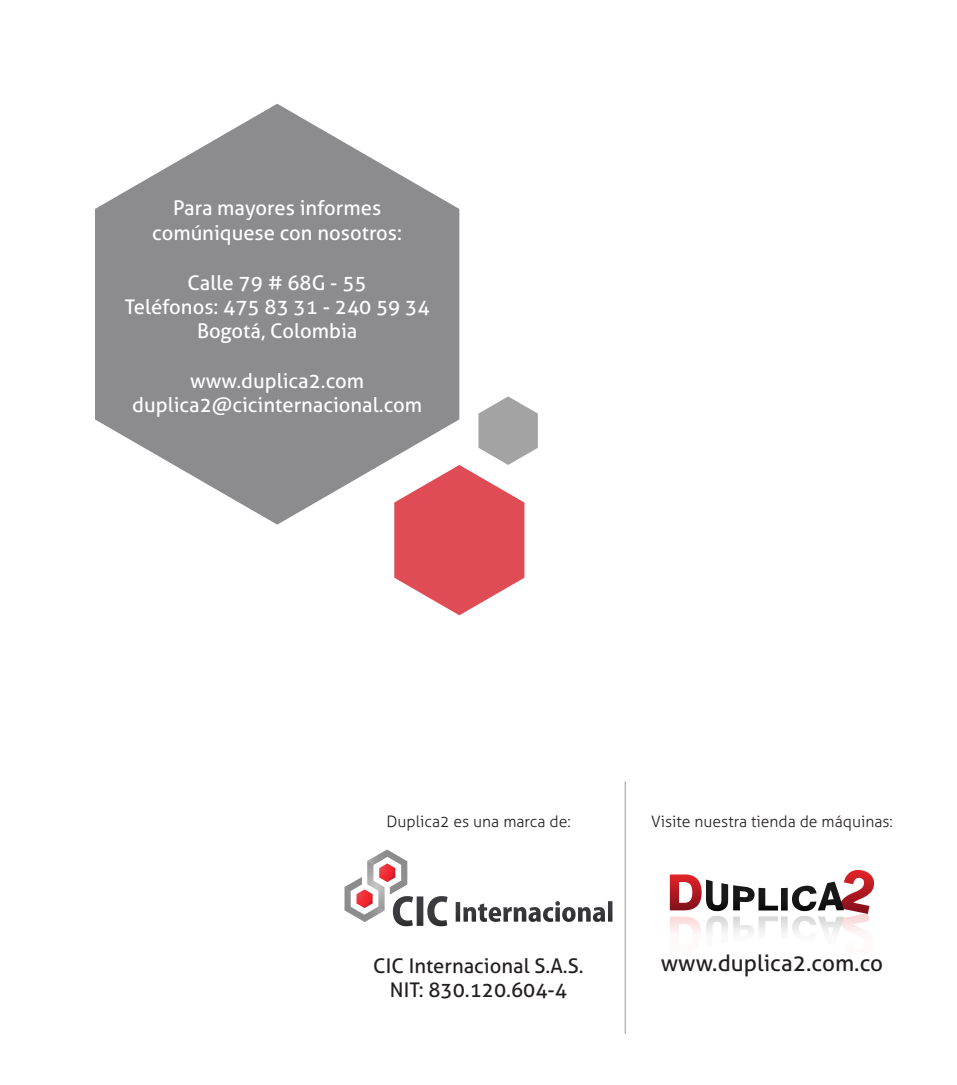
<style>
.page{position:relative;width:957px;height:1085px;background:#fff}
.page>*{position:absolute;margin:0;border:0;box-sizing:border-box;transform-origin:0 0}
.t1{font:22.5px "Aller";color:#231f20}
.Datos_contacto{font:20.25px/24.3px "Aller";color:#fff;text-align:center}
.t2{font:20.25px/24.3px "Aller";color:#231f20;text-align:center}
.t3{font:300 15.75px "Aller";color:#231f20}
</style>
<div class="page">
<svg style="left:456px;top:901px;width:156px;height:20px"></svg>
<svg style="left:344px;top:849px;width:103px;height:77px"></svg>
<svg style="left:670px;top:869px;width:204px;height:64px"></svg>
<svg style="left:394px;top:396px;width:144px;height:219px"></svg>
<svg style="left:95px;top:104px;width:364px;height:420px;fill:#8c8c8f"></svg>
<hr style="left:624px;top:781px;width:2px;height:252px;background:#a4a3a3">
<p class="Datos_contacto" style="left:152px;top:196px;width:251px">Para mayores informes comúniquese con nosotros:</p>
<p class="Datos_contacto" style="left:125px;top:270px;width:306px">Calle 79 # 68G - 55<br>Teléfonos: 475 83 31 - 240 59 34<br>Bogotá, Colombia</p>
<p class="Datos_contacto" style="left:132px;top:368px;width:291px">www.duplica2.com duplica2@cicinternacional.com</p>
<p class="t3" style="left:386px;top:811px;width:186px">Duplica2 es una marca de:</p>
<p class="t3" style="left:651px;top:811px;width:243px">Visite nuestra tienda de máquinas:</p>
<p class="t2" style="left:373px;top:953px;width:212px">CIC Internacional S.A.S.<br>NIT: 830.120.604-4</p>
<p class="t1" style="left:661px;top:948px;width:224px">www.duplica2.com.co</p>
</div>
